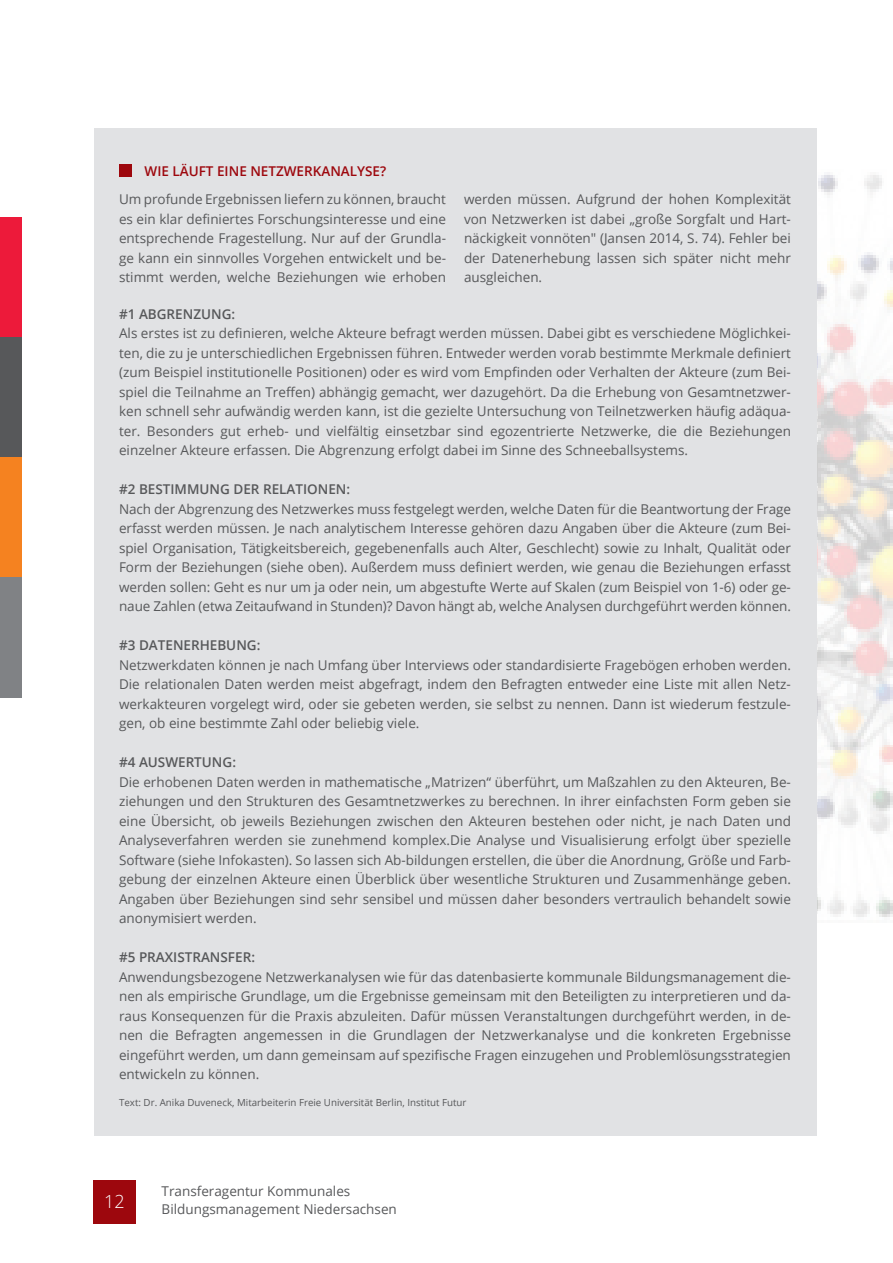
<style>
.page{position:relative;width:893px;height:1263px;background:#fff}
.page>*{position:absolute;margin:0;border:0;box-sizing:border-box;transform-origin:0 0}
.t1{font:300 18px "Open Sans";color:#fff}
.t2{font:13.5px/19.5px "Open Sans";color:#57585a;text-align:justify}
.t3{font:600 13.5px "Open Sans";color:#57585a}
.t4{font:600 13.5px "Open Sans";color:#9d070d}
.t5{font:9.75px "Open Sans";color:#57585a}
</style>
<div class="page">
<div style="left:0;top:217px;width:21px;height:120px;background:#ed1a3a"></div>
<div style="left:0;top:337px;width:21px;height:120px;background:#57585a"></div>
<div style="left:0;top:457px;width:21px;height:121px;background:#f58220"></div>
<div style="left:0;top:578px;width:21px;height:120px;background:#808285"></div>
<div style="left:94px;top:1180px;width:42px;height:43px;background:#9d070d"></div>
<img style="left:816px;top:169px;width:77px;height:754px">
<div style="left:94px;top:128px;width:722px;height:1007px;background:#e1e2e4"></div>
<div style="left:119px;top:164px;width:13px;height:12px;background:#9d070d"></div>
<p class="t4" style="left:145px;top:162px;width:243px">WIE LÄUFT EINE NETZWERKANALYSE?</p>
<p class="t2" style="left:119px;top:189px;width:328px">Um profunde Ergebnissen liefern zu können, braucht es ein klar definiertes Forschungsinteresse und eine entsprechende Fragestellung. Nur auf der Grundla&shy;ge kann ein sinnvolles Vorgehen entwickelt und be&shy;stimmt werden, welche Beziehungen wie erhoben</p>
<p class="t2" style="left:464px;top:189px;width:328px">werden müssen. Aufgrund der hohen Komplexität von Netzwerken ist dabei „große Sorgfalt und Hart&shy;näckigkeit vonnöten" (Jansen 2014, S. 74). Fehler bei der Datenerhebung lassen sich später nicht mehr ausgleichen.</p>
<p class="t3" style="left:119px;top:304px;width:118px">#1 ABGRENZUNG:</p>
<p class="t2" style="left:119px;top:323px;width:673px">Als erstes ist zu definieren, welche Akteure befragt werden müssen. Dabei gibt es verschiedene Möglichkei&shy;ten, die zu je unterschiedlichen Ergebnissen führen. Entweder werden vorab bestimmte Merkmale definiert (zum Beispiel institutionelle Positionen) oder es wird vom Empfinden oder Verhalten der Akteure (zum Bei&shy;spiel die Teilnahme an Treffen) abhängig gemacht, wer dazugehört. Da die Erhebung von Gesamtnetzwer&shy;ken schnell sehr aufwändig werden kann, ist die gezielte Untersuchung von Teilnetzwerken häufig adäqua&shy;ter. Besonders gut erheb- und vielfältig einsetzbar sind egozentrierte Netzwerke, die die Beziehungen einzelner Akteure erfassen. Die Abgrenzung erfolgt dabei im Sinne des Schneeballsystems.</p>
<p class="t3" style="left:119px;top:480px;width:233px">#2 BESTIMMUNG DER RELATIONEN:</p>
<p class="t2" style="left:119px;top:499px;width:673px">Nach der Abgrenzung des Netzwerkes muss festgelegt werden, welche Daten für die Beantwortung der Frage erfasst werden müssen. Je nach analytischem Interesse gehören dazu Angaben über die Akteure (zum Bei&shy;spiel Organisation, Tätigkeitsbereich, gegebenenfalls auch Alter, Geschlecht) sowie zu Inhalt, Qualität oder Form der Beziehungen (siehe oben). Außerdem muss definiert werden, wie genau die Beziehungen erfasst werden sollen: Geht es nur um ja oder nein, um abgestufte Werte auf Skalen (zum Beispiel von 1-6) oder ge&shy;naue Zahlen (etwa Zeitaufwand in Stunden)? Davon hängt ab, welche Analysen durchgeführt werden können.</p>
<p class="t3" style="left:119px;top:636px;width:143px">#3 DATENERHEBUNG:</p>
<p class="t2" style="left:119px;top:654px;width:673px">Netzwerkdaten können je nach Umfang über Interviews oder standardisierte Fragebögen erhoben werden.<br>Die relationalen Daten werden meist abgefragt, indem den Befragten entweder eine Liste mit allen Netz&shy;werkakteuren vorgelegt wird, oder sie gebeten werden, sie selbst zu nennen. Dann ist wiederum festzule&shy;gen, ob eine bestimmte Zahl oder beliebig viele.</p>
<p class="t3" style="left:119px;top:753px;width:118px">#4 AUSWERTUNG:</p>
<p class="t2" style="left:119px;top:771px;width:673px">Die erhobenen Daten werden in mathematische „Matrizen“ überführt, um Maßzahlen zu den Akteuren, Be&shy;ziehungen und den Strukturen des Gesamtnetzwerkes zu berechnen. In ihrer einfachsten Form geben sie eine Übersicht, ob jeweils Beziehungen zwischen den Akteuren bestehen oder nicht, je nach Daten und Analyseverfahren werden sie zunehmend komplex.Die Analyse und Visualisierung erfolgt über spezielle Software (siehe Infokasten). So lassen sich Ab-bildungen erstellen, die über die Anordnung, Größe und Farb&shy;gebung der einzelnen Akteure einen Überblick über wesentliche Strukturen und Zusammenhänge geben.<br>Angaben über Beziehungen sind sehr sensibel und müssen daher besonders vertraulich behandelt sowie anonymisiert werden.</p>
<p class="t3" style="left:119px;top:948px;width:137px">#5 PRAXISTRANSFER:</p>
<p class="t2" style="left:119px;top:966px;width:673px">Anwendungsbezogene Netzwerkanalysen wie für das datenbasierte kommunale Bildungsmanagement die&shy;nen als empirische Grundlage, um die Ergebnisse gemeinsam mit den Beteiligten zu interpretieren und da&shy;raus Konsequenzen für die Praxis abzuleiten. Dafür müssen Veranstaltungen durchgeführt werden, in de&shy;nen die Befragten angemessen in die Grundlagen der Netzwerkanalyse und die konkreten Ergebnisse eingeführt werden, um dann gemeinsam auf spezifische Fragen einzugehen und Problemlösungsstrategien entwickeln zu können.</p>
<p class="t5" style="left:119px;top:1096px;width:349px">Text: Dr. Anika Duveneck, Mitarbeiterin Freie Universität Berlin, Institut Futur</p>
<h1 class="t1" style="left:104px;top:1188px;width:22px">12</h1>
<p class="t2" style="left:162px;top:1182px;width:237px;line-height:18px">Transferagentur Kommunales<br>Bildungsmanagement Niedersachsen</p>
</div>
